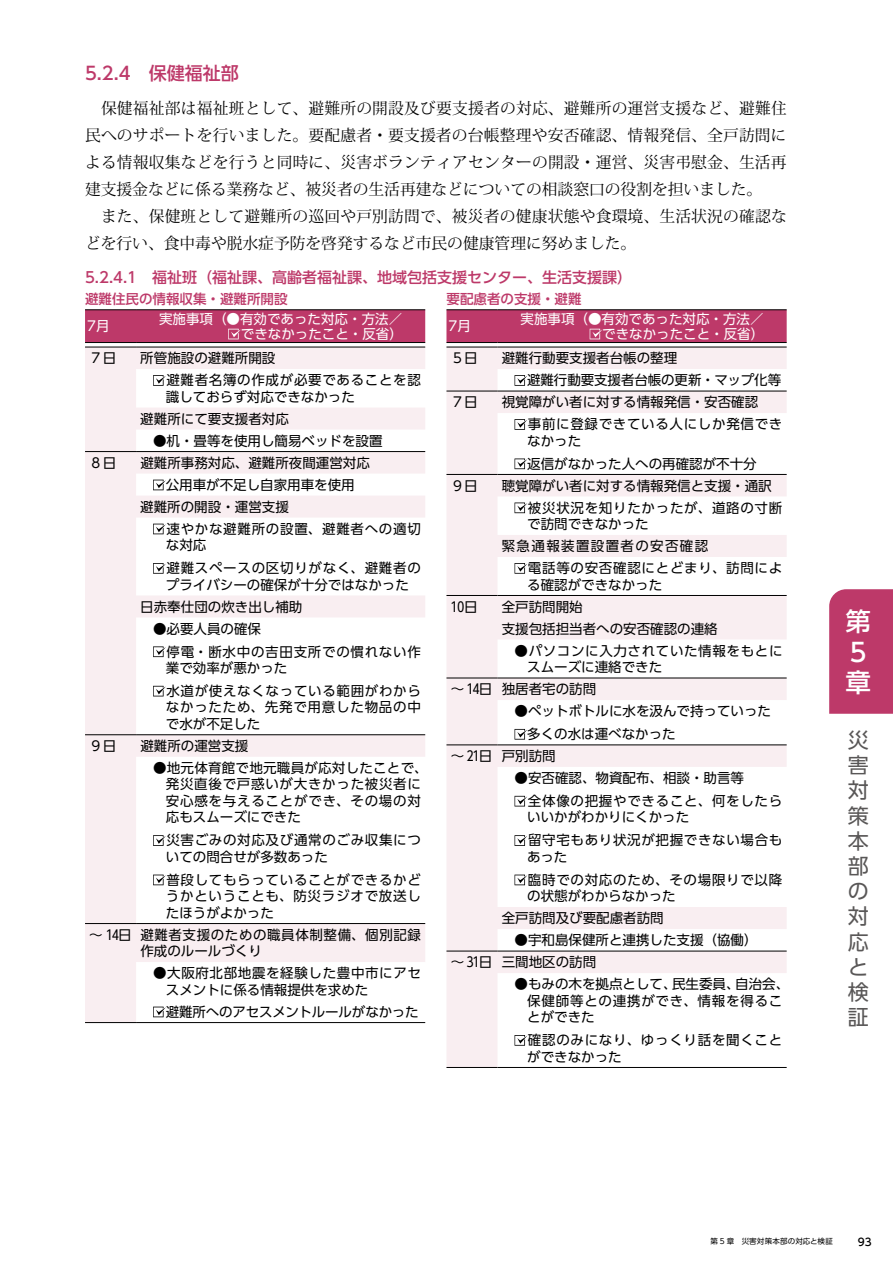
<style>
.page{position:relative;width:893px;height:1263px;background:#fff}
.page>*{position:absolute;margin:0;border:0;box-sizing:border-box;transform-origin:0 0}
.t1{font:500 25.5px/30.6px "UD Shin Go Pro";color:#fff}
.t2{font:21px/25.2px "UD Shin Go Pro";color:#595757;text-align:justify}
.t3{font:500 18px "UD Shin Go Pr 6 N";color:#bd3969}
.t4{font:15.75px/27px "Koz Min Pro";letter-spacing:.015em;color:#000}
.t5{font:500 15px "UD Shin Go Pr 6 N";color:#bd3969}
.t6{font:13.5px/22px "UD Shin Go Pr 6 N";color:#000}
.t7{font:13.5px/16.5px "UD Shin Go Pr 6 N";letter-spacing:.055em;color:#000}
.t8{font:13.5px/22px "UD Shin Go Pr 6 N";letter-spacing:.05em;color:#000}
.t9{font:13.5px/16.5px "UD Shin Go Pr 6 N";letter-spacing:.045em;color:#000}
.t10{font:13.5px/15px "UD Shin Go Pr 6 N";color:#fff}
.t11{font:500 13.5px/27.8px "UD Shin Go Pr 6 N";color:#bd3969}
.t12{font:13.5px "UD Shin Go Pr 6 N";letter-spacing:.1em;color:#000}
.t13{font:500 10.5px "UD Shin Go Pr 6 N";color:#000}
.t14{font:7.5px "UD Shin Go Pr 6 N";letter-spacing:.02em;color:#000}
.s1{font-weight:400;color:#fff}
</style>
<div class="page">
<svg style="left:85px;top:348px;width:340px;height:674px"></svg>
<hr style="left:85px;top:1022px;width:51px;height:1px;background:#000">
<hr style="left:85px;top:923px;width:51px;height:1px;background:#000">
<hr style="left:136px;top:923px;width:289px;height:1px;background:#000">
<hr style="left:85px;top:734px;width:51px;height:1px;background:#000">
<hr style="left:136px;top:734px;width:289px;height:1px;background:#000">
<hr style="left:136px;top:1022px;width:289px;height:1px;background:#000">
<hr style="left:85px;top:451px;width:51px;height:1px;background:#000">
<hr style="left:136px;top:451px;width:289px;height:1px;background:#000">
<hr style="left:85px;top:309px;width:51px;height:1px;background:#000">
<hr style="left:136px;top:309px;width:289px;height:1px;background:#000">
<hr style="left:85px;top:347px;width:51px;height:1px;background:#000">
<hr style="left:136px;top:347px;width:289px;height:1px;background:#000">
<svg style="left:85px;top:310px;width:340px;height:37px;background:#ba4972"></svg>
<svg style="left:153px;top:375px;width:13px;height:11px"></svg>
<svg style="left:153px;top:480px;width:13px;height:10px"></svg>
<svg style="left:153px;top:524px;width:13px;height:10px"></svg>
<svg style="left:153px;top:563px;width:13px;height:11px"></svg>
<svg style="left:153px;top:646px;width:13px;height:11px"></svg>
<svg style="left:153px;top:686px;width:13px;height:10px"></svg>
<svg style="left:153px;top:835px;width:13px;height:11px"></svg>
<svg style="left:153px;top:874px;width:13px;height:11px"></svg>
<svg style="left:153px;top:1006px;width:13px;height:11px"></svg>
<svg style="left:446px;top:348px;width:341px;height:719px"></svg>
<hr style="left:446px;top:1067px;width:51px;height:1px;background:#000">
<hr style="left:446px;top:951px;width:51px;height:1px;background:#000">
<hr style="left:497px;top:951px;width:290px;height:1px;background:#000">
<hr style="left:497px;top:1067px;width:290px;height:1px;background:#000">
<hr style="left:446px;top:595px;width:51px;height:1px;background:#000">
<hr style="left:497px;top:595px;width:290px;height:1px;background:#000">
<hr style="left:446px;top:391px;width:51px;height:1px;background:#000">
<hr style="left:446px;top:474px;width:51px;height:1px;background:#000">
<hr style="left:497px;top:391px;width:290px;height:1px;background:#000">
<hr style="left:497px;top:474px;width:290px;height:1px;background:#000">
<hr style="left:446px;top:678px;width:51px;height:1px;background:#000">
<hr style="left:497px;top:678px;width:290px;height:1px;background:#000">
<hr style="left:446px;top:744px;width:51px;height:1px;background:#000">
<hr style="left:497px;top:744px;width:290px;height:1px;background:#000">
<hr style="left:446px;top:309px;width:51px;height:1px;background:#000">
<hr style="left:497px;top:309px;width:290px;height:1px;background:#000">
<hr style="left:446px;top:342px;width:51px;height:1px;background:#000">
<hr style="left:497px;top:342px;width:290px;height:1px;background:#000">
<hr style="left:446px;top:347px;width:51px;height:1px;background:#000">
<hr style="left:497px;top:347px;width:290px;height:1px;background:#000">
<div style="left:446px;top:310px;width:341px;height:32px;background:#bd3969"></div>
<svg style="left:514px;top:375px;width:13px;height:11px"></svg>
<svg style="left:514px;top:419px;width:13px;height:11px"></svg>
<svg style="left:514px;top:458px;width:13px;height:11px"></svg>
<svg style="left:514px;top:502px;width:13px;height:11px"></svg>
<svg style="left:514px;top:563px;width:13px;height:11px"></svg>
<svg style="left:514px;top:729px;width:13px;height:11px"></svg>
<svg style="left:514px;top:796px;width:13px;height:10px"></svg>
<svg style="left:514px;top:835px;width:13px;height:11px"></svg>
<svg style="left:514px;top:874px;width:13px;height:11px"></svg>
<svg style="left:514px;top:1035px;width:13px;height:11px"></svg>
<div style="left:829px;top:589px;width:64px;height:125px;background:#bd3969"></div>
<p class="t3" style="left:85px;top:58px;width:155px">5.2.4　保健福祉部</p>
<p class="t4" style="left:85px;top:94px;width:703px">　保健福祉部は福祉班として、避難所の開設及び要支援者の対応、避難所の運営支援など、避難住民へのサポートを行いました。要配慮者・要支援者の台帳整理や安否確認、情報発信、全戸訪問による情報収集などを行うと同時に、災害ボランティアセンターの開設・運営、災害弔慰金、生活再建支援金などに係る業務など、被災者の生活再建などについての相談窓口の役割を担いました。<br>　また、保健班として避難所の巡回や戸別訪問で、被災者の健康状態や食環境、生活状況の確認などを行い、食中毒や脱水症予防を啓発するなど市民の健康管理に努めました。</p>
<p class="t5" style="left:85px;top:265px;width:549px">5.2.4.1　福祉班（福祉課、高齢者福祉課、地域包括支援センター、生活支援課）</p>
<p class="t11" style="left:85px;top:284px;width:204px">避難住民の情報収集・避難所開設<br><span class="s1">7月</span></p>
<p class="t11" style="left:446px;top:284px;width:136px">要配慮者の支援・避難<br><span class="s1">7月</span></p>
<p class="t10" style="left:241px;top:311px;width:170px;text-indent:-82px">実施事項（●有効であった対応・方法／できなかったこと・反省）　</p>
<p class="t10" style="left:602px;top:311px;width:170px;text-indent:-82px">実施事項（●有効であった対応・方法／できなかったこと・反省）　</p>
<p class="t6" style="left:89px;top:347px;width:28px">７日</p>
<p class="t8" style="left:166px;top:347px;width:256px;text-indent:-26px">所管施設の避難所開設<br>避難者名簿の作成が必要であることを認</p>
<p class="t6" style="left:140px;top:385px;width:216px;text-indent:26px">識しておらず対応できなかった避難所にて要支援者対応</p>
<p class="t6" style="left:153px;top:429px;width:231px">●机・畳等を使用し簡易ベッドを設置</p>
<p class="t6" style="left:89px;top:451px;width:28px">８日</p>
<p class="t6" style="left:140px;top:451px;width:231px">避難所事務対応、避難所夜間運営対応</p>
<p class="t6" style="left:166px;top:473px;width:190px">公用車が不足し自家用車を使用</p>
<p class="t6" style="left:140px;top:495px;width:150px">避難所の開設・運営支援</p>
<p class="t7" style="left:166px;top:520px;width:256px">速やかな避難所の設置、避難者への適切</p>
<p class="t7" style="left:166px;top:533px;width:257px;line-height:23px">な対応<br>避難スペースの区切りがなく、避難者の</p>
<p class="t6" style="left:140px;top:573px;width:270px;text-indent:26px">プライバシーの確保が十分ではなかった日赤奉仕団の炊き出し補助</p>
<p class="t7" style="left:166px;top:617px;width:256px;line-height:23px;text-indent:-13px">●必要人員の確保<br>停電・断水中の吉田支所での慣れない作</p>
<p class="t8" style="left:166px;top:656px;width:257px;line-height:23px">業で効率が悪かった<br>水道が使えなくなっている範囲がわから</p>
<p class="t7" style="left:166px;top:699px;width:257px">なかったため、先発で用意した物品の中で水が不足した</p>
<p class="t6" style="left:89px;top:734px;width:28px">９日</p>
<p class="t6" style="left:140px;top:734px;width:109px">避難所の運営支援</p>
<p class="t7" style="left:166px;top:759px;width:263px;text-indent:-13px">●地元体育館で地元職員が応対したことで、発災直後で戸惑いが大きかった被災者に安心感を与えることができ、その場の対応もスムーズにできた</p>
<p class="t8" style="left:166px;top:831px;width:257px;line-height:16.5px">災害ごみの対応及び通常のごみ収集についての問合せが多数あった</p>
<p class="t6" style="left:166px;top:871px;width:257px;line-height:16.5px;text-align:justify">普段してもらっていることができるかどうかということも、防災ラジオで放送したほうがよかった</p>
<p class="t9" style="left:140px;top:926px;width:282px;text-indent:-51px">〜１４日 避難者支援のための職員体制整備、個別記録作成のルールづくり</p>
<p class="t9" style="left:166px;top:964px;width:257px;text-indent:-13px">●大阪府北部地震を経験した豊中市にアセスメントに係る情報提供を求めた</p>
<p class="t6" style="left:166px;top:1000px;width:254px">避難所へのアセスメントルールがなかった</p>
<p class="t6" style="left:451px;top:347px;width:28px">５日</p>
<p class="t6" style="left:527px;top:347px;width:256px;text-indent:-25px">避難行動要支援者台帳の整理<br>避難行動要支援者台帳の更新・マップ化等</p>
<p class="t6" style="left:451px;top:391px;width:28px">７日</p>
<p class="t8" style="left:528px;top:391px;width:256px;text-indent:-26px">視覚障がい者に対する情報発信・安否確認<br>事前に登録できている人にしか発信でき</p>
<p class="t6" style="left:527px;top:429px;width:231px;line-height:23px">なかった<br>返信がなかった人への再確認が不十分</p>
<p class="t6" style="left:451px;top:474px;width:28px">９日</p>
<p class="t6" style="left:528px;top:474px;width:256px;text-indent:-26px">聴覚障がい者に対する情報発信と支援・通訳被災状況を知りたかったが、道路の寸断</p>
<p class="t6" style="left:527px;top:512px;width:123px">で訪問できなかった</p>
<p class="t12" style="left:502px;top:535px;width:208px">緊急通報装置設置者の安否確認</p>
<p class="t7" style="left:528px;top:559px;width:256px">電話等の安否確認にとどまり、訪問によ</p>
<p class="t6" style="left:527px;top:573px;width:136px">る確認ができなかった</p>
<p class="t6" style="left:451px;top:595px;width:28px">１０日</p>
<p class="t6" style="left:502px;top:595px;width:217px">全戸訪問開始<br>支援包括担当者への安否確認の連絡</p>
<p class="t9" style="left:527px;top:642px;width:257px;text-indent:-13px">●パソコンに入力されていた情報をもとにスムーズに連絡できた</p>
<p class="t6" style="left:451px;top:678px;width:147px">〜１ ４日 独居者宅の訪問</p>
<p class="t6" style="left:515px;top:700px;width:258px">●ペットボトルに水を汲んで持っていった</p>
<p class="t6" style="left:527px;top:722px;width:150px">多くの水は運べなかった</p>
<p class="t6" style="left:451px;top:744px;width:107px">〜 21日 戸別訪問</p>
<p class="t7" style="left:528px;top:766px;width:256px;line-height:23px;text-indent:-13px">●安否確認、物資配布、相談・助言等<br>全体像の把握やできること、何をしたら</p>
<p class="t8" style="left:527px;top:805px;width:257px;line-height:23px">いいかがわかりにくかった<br>留守宅もあり状況が把握できない場合も</p>
<p class="t7" style="left:527px;top:845px;width:257px;line-height:23px">あった<br>臨時での対応のため、その場限りで以降</p>
<p class="t6" style="left:502px;top:885px;width:176px;text-indent:26px">の状態がわからなかった全戸訪問及び要配慮者訪問</p>
<p class="t6" style="left:514px;top:929px;width:244px">●宇和島保健所と連携した支援（協働）</p>
<p class="t6" style="left:451px;top:951px;width:6px">〜３１</p>
<p class="t6" style="left:479px;top:951px;width:119px">日 三間地区の訪問</p>
<p class="t6" style="left:527px;top:975px;width:263px;line-height:16.5px;text-indent:-13px">●もみの木を拠点として、民生委員、自治会、保健師等との連携ができ、情報を得ることができた</p>
<p class="t7" style="left:527px;top:1031px;width:257px">確認のみになり、ゆっくり話を聞くことができなかった</p>
<h1 class="t1" style="left:845px;top:605px;width:26px">第<br>５章</h1>
<h2 class="t2" style="left:848px;top:727px;width:22px">災害対策本部の対応と検証</h2>
<p class="t14" style="left:710px;top:1235px;width:124px">第 5 章　災害対策本部の対応と検証</p>
<p class="t13" style="left:858px;top:1233px;width:15px">93</p>
</div>
